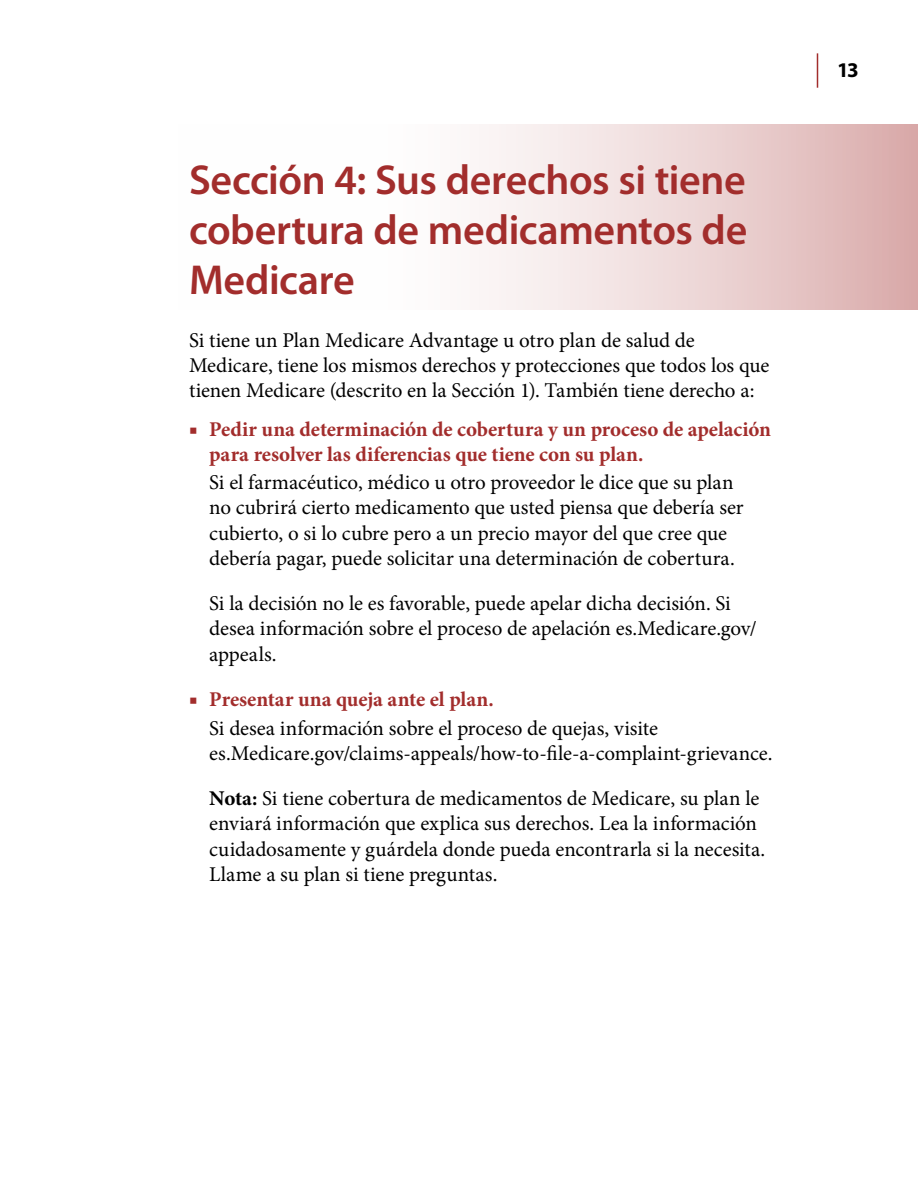
<style>
.page{position:relative;width:918px;height:1188px;background:#fff}
.page>*{position:absolute;margin:0;border:0;box-sizing:border-box;transform-origin:0 0}
.sections{font:600 42px/50.4px "Myriad Pro";letter-spacing:-.01em;color:#a22d2c;text-align:justify}
.Text_indented{font:21px/25.2px "Minion Pro";letter-spacing:-.005em;color:#000}
.Text_before_bullet{font:21px/25.2px "Minion Pro";letter-spacing:-.01em;color:#000}
.t1{font:700 21px/25.2px "Minion Pro";letter-spacing:-.005em;color:#a22d2c}
.t2{font:700 21px "Myriad Pro";color:#000}
.s1{font-weight:400}
.s2{font-weight:700}
</style>
<div class="page">
<svg style="left:489px;top:124px;width:429px;height:186px;background:#ebd3d2"></svg>
<hr style="left:817px;top:53px;width:1px;height:35px;background:#a22d2c">
<p class="sections" style="left:189px;top:153px;width:560px">Sección 4: Sus derechos si tiene cobertura de medicamentos de Medicare</p>
<p class="Text_before_bullet" style="left:189px;top:327px;width:582px">Si tiene un Plan Medicare Advantage u otro plan de salud de<br>Medicare, tiene los mismos derechos y protecciones que todos los que tienen Medicare (descrito en la Sección 1). También tiene derecho a:</p>
<p class="t1" style="left:209px;top:416px;width:563px;text-indent:-20px"><span class="s1">■</span> Pedir una determinación de cobertura y un proceso de apelación para resolver las diferencias que tiene con su plan.</p>
<p class="Text_indented" style="left:209px;top:470px;width:536px">Si el farmacéutico, médico u otro proveedor le dice que su plan no cubrirá cierto medicamento que usted piensa que debería ser cubierto, o si lo cubre pero a un precio mayor del que cree que debería pagar, puede solicitar una determinación de cobertura.</p>
<p class="Text_indented" style="left:209px;top:591px;width:549px">Si la decisión no le es favorable, puede apelar dicha decisión. Si desea información sobre el proceso de apelación es.Medicare.gov/ appeals.</p>
<p class="t1" style="left:189px;top:687px;width:306px"><span class="s1">■</span> Presentar una queja ante el plan.</p>
<p class="Text_indented" style="left:209px;top:715px;width:565px">Si desea información sobre el proceso de quejas, visite es.Medicare.gov/claims-appeals/how-to-file-a-complaint-grievance.</p>
<p class="Text_indented" style="left:209px;top:786px;width:558px"><span class="s2">Nota:</span> Si tiene cobertura de medicamentos de Medicare, su plan le enviará información que explica sus derechos. Lea la información cuidadosamente y guárdela donde pueda encontrarla si la necesita.<br>Llame a su plan si tiene preguntas.</p>
<p class="t2" style="left:837px;top:56px;width:23px">13</p>
</div>
